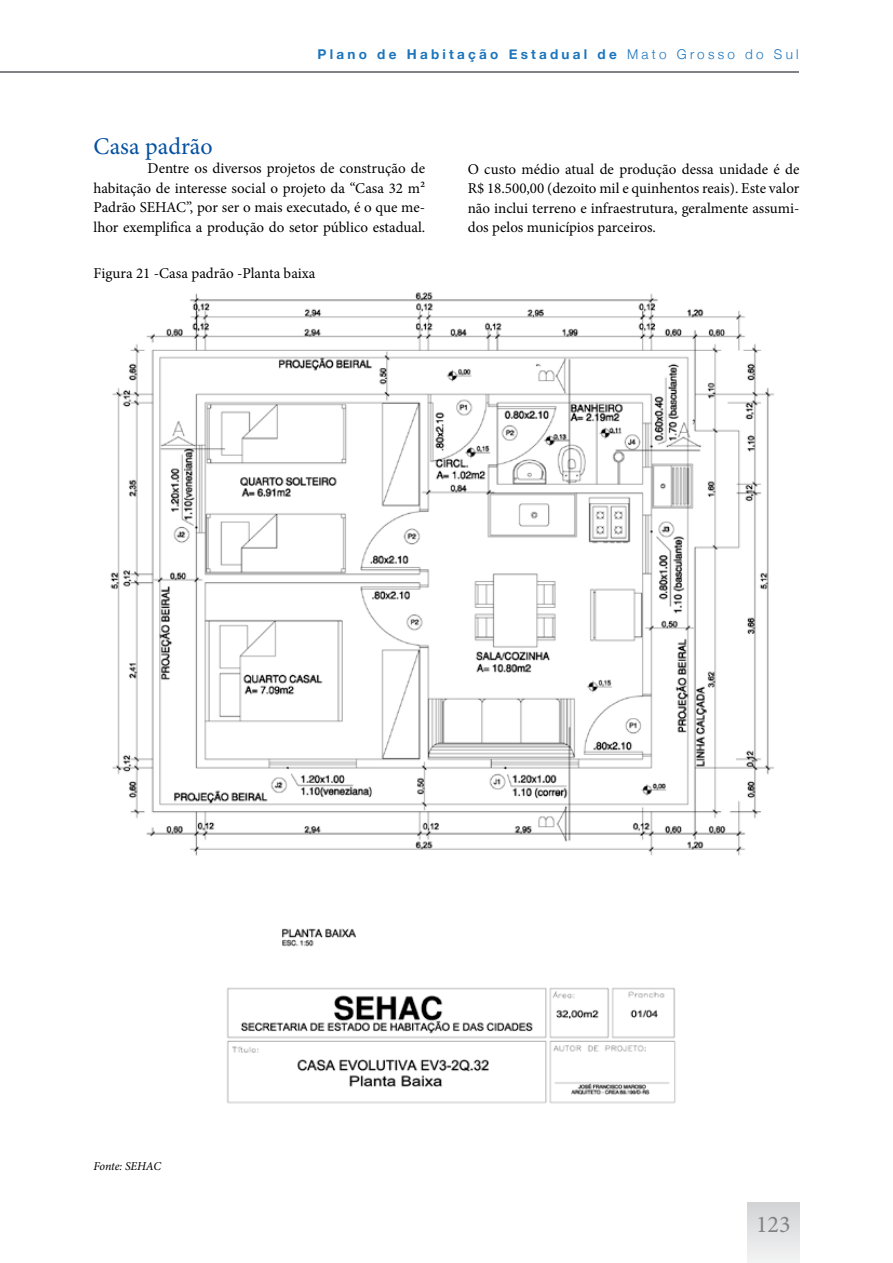
<style>
.page{position:relative;width:893px;height:1263px;background:#fff}
.page>*{position:absolute;margin:0;border:0;box-sizing:border-box;transform-origin:0 0}
.t1{font:24px "Minion Pro";color:#0451a0}
.t2{font:24px "Minion Pro";color:#808285}
.t3{font:15px/19.5px "Minion Pro";color:#000;text-align:justify}
.t4{font:700 13.5px "Helvetica Neue";letter-spacing:.24em;color:#1c75bc}
.t5{font:italic 12px "Minion Pro";letter-spacing:-.015em;color:#000}
.s1{font-weight:300}
</style>
<div class="page">
<div style="left:747px;top:1202px;width:52px;height:61px;background:linear-gradient(to bottom,#d1d3d4,#f3f4f4)"></div>
<hr style="left:0;top:72px;width:799px;height:1px;background:#808285">
<img style="left:110px;top:292px;width:664px;height:564px">
<img style="left:227px;top:928px;width:449px;height:176px">
<p class="t4" style="left:318px;top:43px;width:483px">Plano de Habitação Estadual de <span class="s1">Mato Grosso do Sul</span></p>
<h1 class="t1" style="left:94px;top:130px;width:121px">Casa padrão</h1>
<p class="t3" style="left:94px;top:159px;width:333px;text-indent:54px">Dentre os diversos projetos de construção de habitação de interesse social o projeto da “Casa 32 m²<br>Padrão SEHAC”, por ser o mais executado, é o que me&shy;lhor exemplifica a produção do setor público estadual.</p>
<p class="t3" style="left:94px;top:264px;width:223px">Figura 21 -Casa padrão -Planta baixa</p>
<p class="t3" style="left:468px;top:160px;width:333px">O custo médio atual de produção dessa unidade é de R$ 18.500,00 (dezoito mil e quinhentos reais). Este valor não inclui terreno e infraestrutura, geralmente assumi&shy;dos pelos municípios parceiros.</p>
<p class="t5" style="left:94px;top:1158px;width:69px">Fonte: SEHAC</p>
<h1 class="t2" style="left:756px;top:1208px;width:36px">123</h1>
</div>
